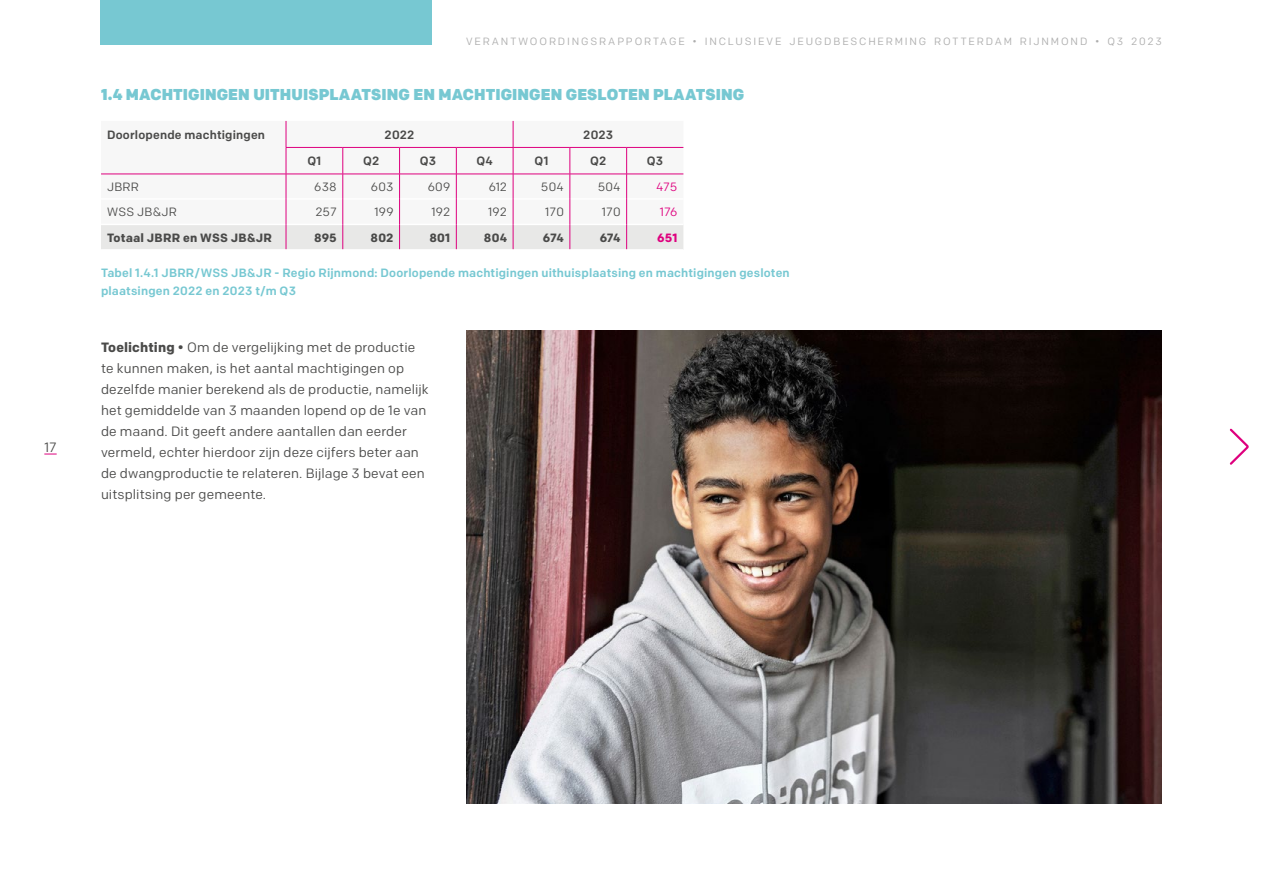
<style>
.page{position:relative;width:1263px;height:893px;background:#fff}
.page>*{position:absolute;margin:0;border:0;box-sizing:border-box;transform-origin:0 0}
.t1{font:900 15.75px "Colfax";letter-spacing:.005em;color:#77c8d2}
.t2{font:13.5px/21px "Colfax";letter-spacing:.01em;color:#4a4a49}
.t3{font:500 12px/18px "Colfax";letter-spacing:.015em;color:#77c8d2}
.t4{font:12px "Colfax";letter-spacing:.02em;color:#4a4a49}
.t5{font:500 12px "Colfax";letter-spacing:.015em;color:#4a4a49}
.t6{font:700 12px "Colfax";letter-spacing:.015em;color:#4a4a49}
.t7{font:12px "Colfax";letter-spacing:-.015em;color:#de007e}
.t8{font:700 12px "Colfax";color:#de007e}
.t9{font:10.5px "Colfax";letter-spacing:.175em;color:#adadad}
.s1{font-weight:700}
</style>
<div class="page">
<div style="left:101px;top:0;width:331px;height:45px;background:#77c8d2"></div>
<svg style="left:101px;top:121px;width:582px;height:129px"></svg>
<img style="left:466px;top:331px;width:696px;height:473px">
<svg style="left:1229px;top:428px;width:20px;height:37px"></svg>
<svg style="left:44px;top:454px;width:13px;height:1px"></svg>
<p class="t2" style="left:44px;top:436px;width:14px">17</p>
<p class="t9" style="left:466px;top:35px;width:697px">VERANTWOORDINGSRAPPORTAGE • INCLUSIEVE JEUGDBESCHERMING ROTTERDAM RIJNMOND • Q3 2023</p>
<p class="t1" style="left:101px;top:85px;width:645px">1.4 MACHTIGINGEN UITHUISPLAATSING EN MACHTIGINGEN GESLOTEN PLAATSING</p>
<p class="t5" style="left:107px;top:127px;width:160px">Doorlopende machtigingen</p>
<p class="t5" style="left:385px;top:127px;width:31px">2022</p>
<p class="t5" style="left:583px;top:127px;width:31px">2023</p>
<p class="t5" style="left:307px;top:154px;width:15px">Q1</p>
<p class="t5" style="left:363px;top:154px;width:18px">Q2</p>
<p class="t5" style="left:420px;top:154px;width:18px">Q3</p>
<p class="t5" style="left:476px;top:154px;width:18px">Q4</p>
<p class="t5" style="left:534px;top:154px;width:15px">Q1</p>
<p class="t5" style="left:590px;top:154px;width:18px">Q2</p>
<p class="t5" style="left:647px;top:154px;width:18px">Q3</p>
<p class="t4" style="left:107px;top:179px;width:34px">JBRR</p>
<p class="t4" style="left:314px;top:179px;width:24px">638</p>
<p class="t4" style="left:371px;top:179px;width:24px">603</p>
<p class="t4" style="left:428px;top:179px;width:24px">609</p>
<p class="t4" style="left:489px;top:179px;width:20px">612</p>
<p class="t4" style="left:541px;top:179px;width:24px">504</p>
<p class="t4" style="left:598px;top:179px;width:24px">504</p>
<p class="t7" style="left:656px;top:179px;width:23px">475</p>
<p class="t4" style="left:107px;top:205px;width:71px">WSS JB&amp;JR</p>
<p class="t4" style="left:315px;top:205px;width:23px">257</p>
<p class="t4" style="left:374px;top:205px;width:21px">199</p>
<p class="t4" style="left:431px;top:205px;width:20px">192</p>
<p class="t4" style="left:488px;top:205px;width:20px">192</p>
<p class="t4" style="left:545px;top:205px;width:20px">170</p>
<p class="t4" style="left:602px;top:205px;width:20px">170</p>
<p class="t7" style="left:660px;top:205px;width:19px">176</p>
<p class="t6" style="left:107px;top:230px;width:167px">Totaal JBRR en WSS JB&amp;JR</p>
<p class="t6" style="left:314px;top:230px;width:24px">895</p>
<p class="t6" style="left:371px;top:230px;width:25px">802</p>
<p class="t6" style="left:429px;top:230px;width:22px">801</p>
<p class="t6" style="left:484px;top:230px;width:25px">804</p>
<p class="t6" style="left:543px;top:230px;width:22px">674</p>
<p class="t6" style="left:600px;top:230px;width:22px">674</p>
<p class="t8" style="left:657px;top:230px;width:22px">651</p>
<p class="t3" style="left:101px;top:264px;width:690px">Tabel 1.4.1 JBRR/WSS JB&amp;JR - Regio Rijnmond: Doorlopende machtigingen uithuisplaatsing en machtigingen gesloten plaatsingen 2022 en 2023 t/m Q3</p>
<p class="t2" style="left:101px;top:337px;width:329px"><span class="s1">Toelichting •</span> Om de vergelijking met de productie te kunnen maken, is het aantal machtigingen op dezelfde manier berekend als de productie, namelijk het gemiddelde van 3 maanden lopend op de 1e van de maand. Dit geeft andere aantallen dan eerder vermeld, echter hierdoor zijn deze cijfers beter aan de dwangproductie te relateren. Bijlage 3 bevat een uitsplitsing per gemeente.</p>
</div>
